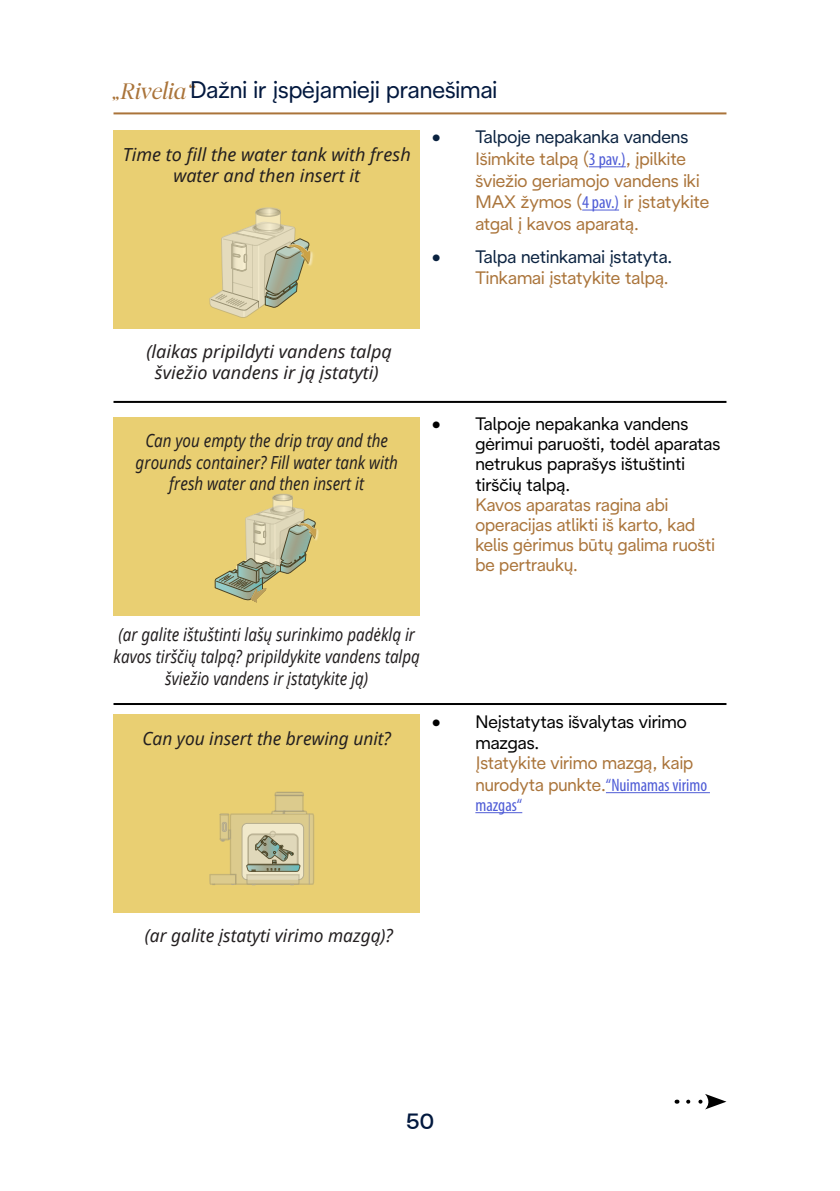
<style>
.page{position:relative;width:840px;height:1191px;background:#fff}
.page>*{position:absolute;margin:0;border:0;box-sizing:border-box;transform-origin:0 0}
.didascalie_-_titolo{font:24px "De Longhi Sans";color:#02183e}
.t1{font:500 22px "De Longhi Sans";color:#02183e}
.FAQ_risposta_allarme{font:18px/21.6px "De Longhi Sans";color:#aa743a}
.Allarmi_display{font:italic 18px/21.6px "Noto Sans";color:#231f20;text-align:center;scale:.84 1}
.t2{font:18px/20.6px "De Longhi Sans";color:#000}
.Allarmi_display-2{font:italic 18px/21.6px "Noto Sans";color:#231f20;text-align:center}
.Allarmi_display-3{font:italic 18px "Noto Sans";color:#231f20;scale:.96 1}
.t3{font:18px "De Longhi Sans";color:#0a2240}
.s1{font-family:"De Longhi Serif";font-style:italic;color:#aa743a}
.s2{font-family:"Myriad Pro";font-stretch:condensed;color:#4f5cd6}
</style>
<div class="page">
<hr style="left:113px;top:112px;width:613px;height:2px;background:#aa743a">
<svg style="left:676px;top:1094px;width:50px;height:15px"></svg>
<div style="left:113px;top:130px;width:307px;height:199px;background:#e9cf72"></div>
<img style="left:310px;top:251px;width:3px;height:15px">
<svg style="left:209px;top:207px;width:101px;height:111px"></svg>
<hr style="left:588px;top:166px;width:37px;height:1px;background:#4f5cd6">
<hr style="left:582px;top:210px;width:36px;height:1px;background:#4f5cd6">
<hr style="left:605px;top:792px;width:104px;height:1px;background:#4f5cd6">
<hr style="left:475px;top:812px;width:47px;height:1px;background:#4f5cd6">
<hr style="left:113px;top:401px;width:613px;height:2px;background:#000">
<hr style="left:113px;top:703px;width:613px;height:2px;background:#000">
<div style="left:113px;top:714px;width:307px;height:199px;background:#e9cf72"></div>
<div style="left:275px;top:795px;width:28px;height:16px;background:#dccb8d"></div>
<svg style="left:274px;top:791px;width:30px;height:5px"></svg>
<svg style="left:209px;top:810px;width:105px;height:75px"></svg>
<div style="left:113px;top:417px;width:307px;height:198px;background:#e9cf72"></div>
<img style="left:316px;top:529px;width:3px;height:12px">
<svg style="left:215px;top:494px;width:101px;height:108px"></svg>
<p class="didascalie_-_titolo" style="left:113px;top:75px;width:385px"><span class="s1">„Rivelia“</span>Dažni ir įspėjamieji pranešimai</p>
<p class="Allarmi_display-2" style="left:123px;top:143px;width:289px">Time to fill the water tank with fresh water and then insert it</p>
<p class="t3" style="left:431px;top:126px;width:258px">• Talpoje nepakanka vandens</p>
<p class="FAQ_risposta_allarme" style="left:475px;top:147px;width:235px">Išimkite talpą (<span class="s2">3 pav.)</span>, įpilkite šviežio geriamojo vandens iki<br>MAX žymos (<span class="s2">4 pav.)</span> ir įstatykite atgal į kavos aparatą.</p>
<p class="t3" style="left:431px;top:246px;width:242px">• Talpa netinkamai įstatyta.</p>
<p class="FAQ_risposta_allarme" style="left:475px;top:267px;width:195px">Tinkamai įstatykite talpą.</p>
<p class="Allarmi_display-2" style="left:146px;top:340px;width:247px">(laikas pripildyti vandens talpą šviežio vandens ir ją įstatyti)</p>
<p class="Allarmi_display" style="left:135px;top:429px;width:313px">Can you empty the drip tray and the grounds container? Fill water tank with fresh water and then insert it</p>
<p class="t2" style="left:475px;top:413px;width:246px;text-indent:-44px">• Talpoje nepakanka vandens gėrimui paruošti, todėl aparatas netrukus paprašys ištuštinti tirščių talpą.</p>
<p class="FAQ_risposta_allarme" style="left:475px;top:495px;width:241px;line-height:20px">Kavos aparatas ragina abi operacijas atlikti iš karto, kad kelis gėrimus būtų galima ruošti be pertraukų.</p>
<p class="Allarmi_display" style="left:113px;top:623px;width:366px">(ar galite ištuštinti lašų surinkimo padėklą ir kavos tirščių talpą? pripildykite vandens talpą šviežio vandens ir įstatykite ją)</p>
<p class="Allarmi_display-3" style="left:142px;top:725px;width:260px">Can you insert the brewing unit?</p>
<p class="t2" style="left:475px;top:710px;width:213px;line-height:21.6px;text-indent:-44px">• Neįstatytas išvalytas virimo mazgas.</p>
<p class="FAQ_risposta_allarme" style="left:475px;top:752px;width:233px;line-height:20.8px">Įstatykite virimo mazgą, kaip nurodyta punkte.<span class="s2">“Nuimamas virimo mazgas“</span></p>
<p class="Allarmi_display-3" style="left:145px;top:922px;width:260px">(ar galite įstatyti virimo mazgą)?</p>
<p class="t1" style="left:405px;top:1108px;width:30px">50</p>
</div>
